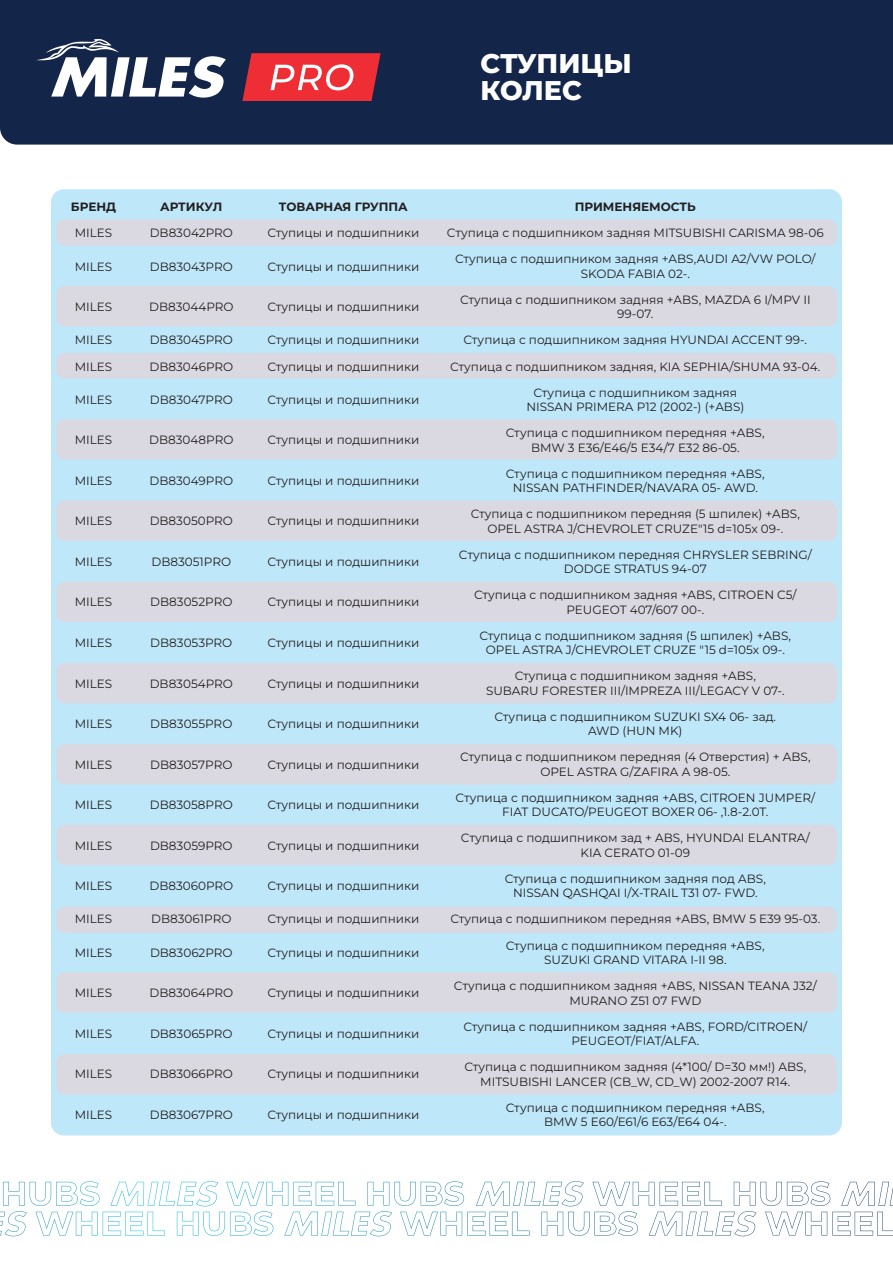
<style>
.page{position:relative;width:893px;height:1263px;background:#fff}
.page>*{position:absolute;margin:0;border:0;box-sizing:border-box;transform-origin:0 0}
.t1{font:800 27px "Montserrat";letter-spacing:-.005em;color:#fff}
.t2{font:12px/14.4px "Montserrat";color:#231f20;text-align:center}
.t3{font:700 12px "Montserrat";color:#231f20}
</style>
<div class="page">
<div style="left:0;top:0;width:893px;height:145px;background:#132549"></div>
<svg style="left:242px;top:53px;width:139px;height:48px;background:#df434b"></svg>
<svg style="left:36px;top:39px;width:190px;height:59px"></svg>
<div style="left:51px;top:189px;width:791px;height:946px;background:#bee7fa;border-radius:13px"></div>
<div style="left:56px;top:219px;width:781px;height:27px;background:#dad9e1;border-radius:9px"></div>
<div style="left:56px;top:286px;width:781px;height:40px;background:#dad9e1;border-radius:9px"></div>
<div style="left:56px;top:353px;width:781px;height:25px;background:#dad9e1;border-radius:9px"></div>
<div style="left:56px;top:419px;width:781px;height:41px;background:#dad9e1;border-radius:9px"></div>
<div style="left:56px;top:500px;width:781px;height:41px;background:#dad9e1;border-radius:9px"></div>
<div style="left:56px;top:582px;width:781px;height:40px;background:#dad9e1;border-radius:9px"></div>
<div style="left:56px;top:663px;width:781px;height:40px;background:#dad9e1;border-radius:9px"></div>
<div style="left:56px;top:744px;width:781px;height:40px;background:#dad9e1;border-radius:9px"></div>
<div style="left:56px;top:825px;width:781px;height:40px;background:#dad9e1;border-radius:9px"></div>
<div style="left:56px;top:907px;width:781px;height:26px;background:#dad9e1;border-radius:9px"></div>
<div style="left:56px;top:972px;width:781px;height:41px;background:#dad9e1;border-radius:9px"></div>
<div style="left:56px;top:1054px;width:781px;height:40px;background:#dad9e1;border-radius:9px"></div>
<svg style="left:196px;top:1181px;width:634px;height:25px"></svg>
<p class="t1" style="left:480px;top:45px;width:153px">СТУПИЦЫ</p>
<p class="t1" style="left:480px;top:72px;width:103px">КОЛЕС</p>
<p class="t3" style="left:71px;top:199px;width:47px">БРЕНД</p>
<p class="t3" style="left:160px;top:199px;width:64px">АРТИКУЛ</p>
<p class="t3" style="left:279px;top:199px;width:130px">ТОВАРНАЯ ГРУППА</p>
<p class="t3" style="left:575px;top:199px;width:123px">ПРИМЕНЯЕМОСТЬ</p>
<p class="t2" style="left:75px;top:225px;width:39px">MILES</p>
<p class="t2" style="left:150px;top:225px;width:85px">DB83042PRO</p>
<p class="t2" style="left:267px;top:225px;width:153px">Ступицы и подшипники</p>
<p class="t2" style="left:447px;top:225px;width:378px">Ступица с подшипником задняя MITSUBISHI CARISMA 98-06</p>
<p class="t2" style="left:75px;top:259px;width:39px">MILES</p>
<p class="t2" style="left:150px;top:259px;width:85px">DB83043PRO</p>
<p class="t2" style="left:267px;top:259px;width:153px">Ступицы и подшипники</p>
<p class="t2" style="left:455px;top:252px;width:362px">Ступица с подшипником задняя +ABS,AUDI A2/VW POLO/<br>SKODA FABIA 02-.</p>
<p class="t2" style="left:75px;top:299px;width:39px">MILES</p>
<p class="t2" style="left:149px;top:299px;width:86px">DB83044PRO</p>
<p class="t2" style="left:267px;top:299px;width:153px">Ступицы и подшипники</p>
<p class="t2" style="left:460px;top:292px;width:352px">Ступица с подшипником задняя +ABS, MAZDA 6 I/MPV II<br>99-07.</p>
<p class="t2" style="left:75px;top:333px;width:39px">MILES</p>
<p class="t2" style="left:150px;top:333px;width:85px">DB83045PRO</p>
<p class="t2" style="left:267px;top:333px;width:153px">Ступицы и подшипники</p>
<p class="t2" style="left:464px;top:333px;width:345px">Ступица с подшипником задняя HYUNDAI ACCENT 99-.</p>
<p class="t2" style="left:75px;top:359px;width:39px">MILES</p>
<p class="t2" style="left:149px;top:359px;width:85px">DB83046PRO</p>
<p class="t2" style="left:267px;top:359px;width:153px">Ступицы и подшипники</p>
<p class="t2" style="left:450px;top:359px;width:372px">Ступица с подшипником задняя, KIA SEPHIA/SHUMA 93-04.</p>
<p class="t2" style="left:75px;top:392px;width:39px">MILES</p>
<p class="t2" style="left:150px;top:392px;width:84px">DB83047PRO</p>
<p class="t2" style="left:267px;top:392px;width:153px">Ступицы и подшипники</p>
<p class="t2" style="left:526px;top:385px;width:219px">Ступица с подшипником задняя<br>NISSAN PRIMERA P12 (2002-) (+ABS)</p>
<p class="t2" style="left:75px;top:433px;width:39px">MILES</p>
<p class="t2" style="left:149px;top:433px;width:86px">DB83048PRO</p>
<p class="t2" style="left:267px;top:433px;width:153px">Ступицы и подшипники</p>
<p class="t2" style="left:506px;top:425px;width:260px">Ступица с подшипником передняя +ABS,<br>BMW 3 E36/E46/5 E34/7 E32 86-05.</p>
<p class="t2" style="left:75px;top:473px;width:39px">MILES</p>
<p class="t2" style="left:149px;top:473px;width:85px">DB83049PRO</p>
<p class="t2" style="left:267px;top:473px;width:153px">Ступицы и подшипники</p>
<p class="t2" style="left:506px;top:466px;width:260px">Ступица с подшипником передняя +ABS,<br>NISSAN PATHFINDER/NAVARA 05- AWD.</p>
<p class="t2" style="left:75px;top:514px;width:39px">MILES</p>
<p class="t2" style="left:150px;top:514px;width:85px">DB83050PRO</p>
<p class="t2" style="left:267px;top:514px;width:153px">Ступицы и подшипники</p>
<p class="t2" style="left:471px;top:506px;width:331px">Ступица с подшипником передняя (5 шпилек) +ABS,<br>OPEL ASTRA J/CHEVROLET CRUZE"15 d=105x 09-.</p>
<p class="t2" style="left:75px;top:554px;width:39px">MILES</p>
<p class="t2" style="left:151px;top:554px;width:81px">DB83051PRO</p>
<p class="t2" style="left:267px;top:554px;width:153px">Ступицы и подшипники</p>
<p class="t2" style="left:459px;top:547px;width:354px">Ступица с подшипником передняя CHRYSLER SEBRING/<br>DODGE STRATUS 94-07</p>
<p class="t2" style="left:75px;top:595px;width:39px">MILES</p>
<p class="t2" style="left:150px;top:595px;width:84px">DB83052PRO</p>
<p class="t2" style="left:267px;top:595px;width:153px">Ступицы и подшипники</p>
<p class="t2" style="left:474px;top:587px;width:324px">Ступица с подшипником задняя +ABS, CITROEN C5/<br>PEUGEOT 407/607 00-.</p>
<p class="t2" style="left:75px;top:635px;width:39px">MILES</p>
<p class="t2" style="left:150px;top:635px;width:84px">DB83053PRO</p>
<p class="t2" style="left:267px;top:635px;width:153px">Ступицы и подшипники</p>
<p class="t2" style="left:479px;top:628px;width:313px">Ступица с подшипником задняя (5 шпилек) +ABS,<br>OPEL ASTRA J/CHEVROLET CRUZE "15 d=105x 09-.</p>
<p class="t2" style="left:75px;top:676px;width:39px">MILES</p>
<p class="t2" style="left:150px;top:676px;width:85px">DB83054PRO</p>
<p class="t2" style="left:267px;top:676px;width:153px">Ступицы и подшипники</p>
<p class="t2" style="left:486px;top:668px;width:300px">Ступица с подшипником задняя +ABS,<br>SUBARU FORESTER III/IMPREZA III/LEGACY V 07-.</p>
<p class="t2" style="left:75px;top:716px;width:39px">MILES</p>
<p class="t2" style="left:150px;top:716px;width:84px">DB83055PRO</p>
<p class="t2" style="left:267px;top:716px;width:153px">Ступицы и подшипники</p>
<p class="t2" style="left:495px;top:709px;width:283px">Ступица с подшипником SUZUKI SX4 06- зад.<br>AWD (HUN MK)</p>
<p class="t2" style="left:75px;top:757px;width:39px">MILES</p>
<p class="t2" style="left:150px;top:757px;width:84px">DB83057PRO</p>
<p class="t2" style="left:267px;top:757px;width:153px">Ступицы и подшипники</p>
<p class="t2" style="left:460px;top:750px;width:352px">Ступица с подшипником передняя (4 Отверстия) + ABS,<br>OPEL ASTRA G/ZAFIRA A 98-05.</p>
<p class="t2" style="left:75px;top:797px;width:39px">MILES</p>
<p class="t2" style="left:150px;top:797px;width:85px">DB83058PRO</p>
<p class="t2" style="left:267px;top:797px;width:153px">Ступицы и подшипники</p>
<p class="t2" style="left:456px;top:790px;width:361px">Ступица с подшипником задняя +ABS, CITROEN JUMPER/<br>FIAT DUCATO/PEUGEOT BOXER 06- ,1.8-2.0T.</p>
<p class="t2" style="left:75px;top:838px;width:39px">MILES</p>
<p class="t2" style="left:150px;top:838px;width:84px">DB83059PRO</p>
<p class="t2" style="left:267px;top:838px;width:153px">Ступицы и подшипники</p>
<p class="t2" style="left:461px;top:831px;width:350px">Ступица с подшипником зад + ABS, HYUNDAI ELANTRA/<br>KIA CERATO 01-09</p>
<p class="t2" style="left:75px;top:878px;width:39px">MILES</p>
<p class="t2" style="left:149px;top:878px;width:85px">DB83060PRO</p>
<p class="t2" style="left:267px;top:878px;width:153px">Ступицы и подшипники</p>
<p class="t2" style="left:505px;top:871px;width:263px">Ступица с подшипником задняя под ABS,<br>NISSAN QASHQAI I/X-TRAIL T31 07- FWD.</p>
<p class="t2" style="left:75px;top:912px;width:39px">MILES</p>
<p class="t2" style="left:151px;top:912px;width:82px">DB83061PRO</p>
<p class="t2" style="left:267px;top:912px;width:153px">Ступицы и подшипники</p>
<p class="t2" style="left:450px;top:912px;width:371px">Ступица с подшипником передняя +ABS, BMW 5 E39 95-03.</p>
<p class="t2" style="left:75px;top:945px;width:39px">MILES</p>
<p class="t2" style="left:150px;top:945px;width:84px">DB83062PRO</p>
<p class="t2" style="left:267px;top:945px;width:153px">Ступицы и подшипники</p>
<p class="t2" style="left:506px;top:938px;width:260px">Ступица с подшипником передняя +ABS,<br>SUZUKI GRAND VITARA I-II 98.</p>
<p class="t2" style="left:75px;top:985px;width:39px">MILES</p>
<p class="t2" style="left:149px;top:985px;width:85px">DB83064PRO</p>
<p class="t2" style="left:267px;top:985px;width:153px">Ступицы и подшипники</p>
<p class="t2" style="left:454px;top:978px;width:364px">Ступица с подшипником задняя +ABS, NISSAN TEANA J32/<br>MURANO Z51 07 FWD</p>
<p class="t2" style="left:75px;top:1026px;width:39px">MILES</p>
<p class="t2" style="left:150px;top:1026px;width:84px">DB83065PRO</p>
<p class="t2" style="left:267px;top:1026px;width:153px">Ступицы и подшипники</p>
<p class="t2" style="left:463px;top:1019px;width:345px">Ступица с подшипником задняя +ABS, FORD/CITROEN/<br>PEUGEOT/FIAT/ALFA.</p>
<p class="t2" style="left:75px;top:1066px;width:39px">MILES</p>
<p class="t2" style="left:150px;top:1066px;width:85px">DB83066PRO</p>
<p class="t2" style="left:267px;top:1066px;width:153px">Ступицы и подшипники</p>
<p class="t2" style="left:464px;top:1059px;width:343px">Ступица с подшипником задняя (4*100/ D=30 мм!) ABS,<br>MITSUBISHI LANCER (СB_W, CD_W) 2002-2007 R14.</p>
<p class="t2" style="left:75px;top:1107px;width:39px">MILES</p>
<p class="t2" style="left:150px;top:1107px;width:84px">DB83067PRO</p>
<p class="t2" style="left:267px;top:1107px;width:153px">Ступицы и подшипники</p>
<p class="t2" style="left:506px;top:1100px;width:260px">Ступица с подшипником передняя +ABS,<br>BMW 5 E60/E61/6 E63/E64 04-.</p>
</div>
